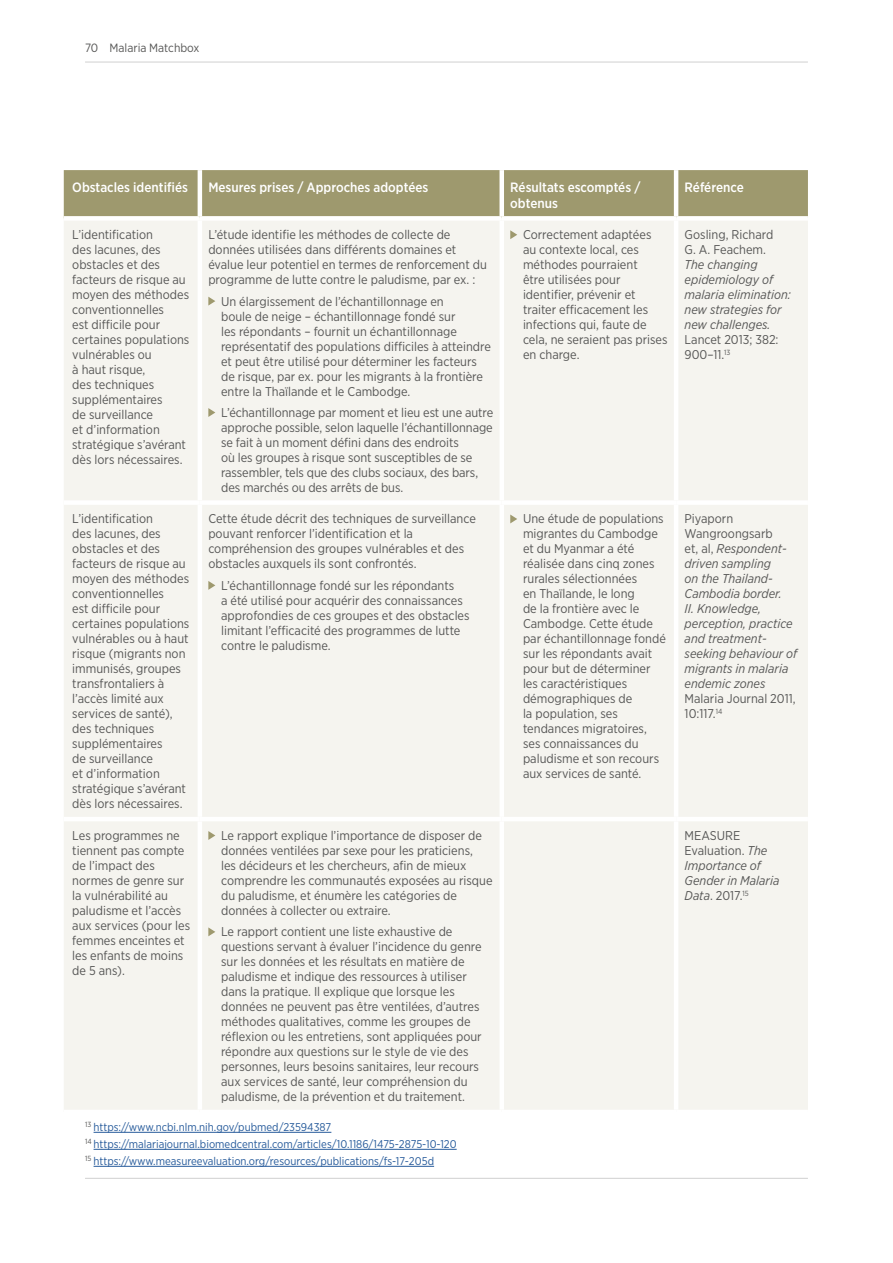
<style>
.page{position:relative;width:893px;height:1263px;background:#fff}
.page>*{position:absolute;margin:0;border:0;box-sizing:border-box;transform-origin:0 0}
.t1{font:500 13.5px/16.2px "Gotham Narrow";color:#fff}
.t2{font:12.75px/15px "Gotham Narrow";color:#575756}
.t3{font:italic 12.75px/15px "Gotham Narrow";color:#575756}
.t4{font:12px "Gotham Narrow";color:#575756}
.t5{font:11.25px/17px "Gotham Narrow";color:#275b9b}
.s1{font-style:normal}
</style>
<div class="page">
<hr style="left:85px;top:1178px;width:723px;height:1px;background:#d0d0d0">
<hr style="left:85px;top:62px;width:723px;height:1px;background:#d0d0d0">
<div style="left:64px;top:170px;width:744px;height:46px;background:#9e996e"></div>
<div style="left:64px;top:221px;width:744px;height:889px;background:#f5f4ef"></div>
<hr style="left:198px;top:221px;width:4px;height:279px;background:#fff">
<div style="left:499px;top:221px;width:5px;height:279px;background:#fff"></div>
<hr style="left:674px;top:221px;width:4px;height:279px;background:#fff">
<hr style="left:198px;top:505px;width:4px;height:312px;background:#fff">
<div style="left:499px;top:505px;width:5px;height:312px;background:#fff"></div>
<hr style="left:674px;top:505px;width:4px;height:312px;background:#fff">
<hr style="left:198px;top:821px;width:4px;height:289px;background:#fff">
<div style="left:499px;top:821px;width:5px;height:289px;background:#fff"></div>
<hr style="left:674px;top:821px;width:4px;height:289px;background:#fff">
<div style="left:64px;top:500px;width:136px;height:5px;background:#fff"></div>
<div style="left:200px;top:500px;width:302px;height:5px;background:#fff"></div>
<div style="left:502px;top:500px;width:174px;height:5px;background:#fff"></div>
<div style="left:676px;top:500px;width:132px;height:5px;background:#fff"></div>
<hr style="left:64px;top:817px;width:136px;height:4px;background:#fff">
<hr style="left:200px;top:817px;width:302px;height:4px;background:#fff">
<hr style="left:502px;top:817px;width:174px;height:4px;background:#fff">
<hr style="left:676px;top:817px;width:132px;height:4px;background:#fff">
<hr style="left:198px;top:170px;width:4px;height:46px;background:#fff">
<div style="left:499px;top:170px;width:5px;height:46px;background:#fff"></div>
<hr style="left:674px;top:170px;width:4px;height:46px;background:#fff">
<svg style="left:208px;top:297px;width:7px;height:9px"></svg>
<svg style="left:208px;top:408px;width:7px;height:9px"></svg>
<svg style="left:510px;top:230px;width:7px;height:9px"></svg>
<svg style="left:208px;top:581px;width:7px;height:9px"></svg>
<svg style="left:510px;top:514px;width:7px;height:9px"></svg>
<svg style="left:208px;top:831px;width:7px;height:9px"></svg>
<svg style="left:208px;top:927px;width:7px;height:9px"></svg>
<hr style="left:94px;top:1132px;width:237px;height:1px;background:#275b9b">
<hr style="left:94px;top:1149px;width:363px;height:1px;background:#275b9b">
<hr style="left:94px;top:1166px;width:340px;height:1px;background:#275b9b">
<p class="t4" style="left:85px;top:40px;width:116px">70 Malaria Matchbox</p>
<p class="t1" style="left:72px;top:178px;width:117px">Obstacles identifiés</p>
<p class="t1" style="left:208px;top:178px;width:222px">Mesures prises / Approches adoptées</p>
<p class="t1" style="left:510px;top:178px;width:132px">Résultats escomptés / obtenus</p>
<p class="t1" style="left:685px;top:178px;width:61px">Référence</p>
<p class="t2" style="left:72px;top:227px;width:119px">L’identification<br>des lacunes, des obstacles et des facteurs de risque au moyen des méthodes conventionnelles<br>est difficile pour certaines populations vulnérables ou<br>à haut risque,<br>des techniques supplémentaires<br>de surveillance<br>et d’information stratégique s’avérant dès lors nécessaires.</p>
<p class="t2" style="left:208px;top:227px;width:280px">L’étude identifie les méthodes de collecte de données utilisées dans différents domaines et évalue leur potentiel en termes de renforcement du programme de lutte contre le paludisme, par ex. :</p>
<p class="t2" style="left:523px;top:227px;width:146px">Correctement adaptées au contexte local, ces méthodes pourraient<br>être utilisées pour identifier, prévenir et traiter efficacement les infections qui, faute de cela, ne seraient pas prises en charge.</p>
<p class="t2" style="left:685px;top:227px;width:90px">Gosling, Richard<br>G. A. Feachem.</p>
<p class="t3" style="left:685px;top:257px;width:108px">The changing epidemiology of malaria elimination: new strategies for new challenges.</p>
<p class="t2" style="left:685px;top:332px;width:95px">Lancet 2013; 382:<br>900–11.<sup>13</sup></p>
<p class="t2" style="left:221px;top:293px;width:271px">Un élargissement de l’échantillonnage en<br>boule de neige – échantillonnage fondé sur<br>les répondants – fournit un échantillonnage représentatif des populations difficiles à atteindre et peut être utilisé pour déterminer les facteurs de risque, par ex. pour les migrants à la frontière entre la Thaïlande et le Cambodge.</p>
<p class="t2" style="left:221px;top:405px;width:274px">L’échantillonnage par moment et lieu est une autre approche possible, selon laquelle l’échantillonnage se fait à un moment défini dans des endroits<br>où les groupes à risque sont susceptibles de se rassembler, tels que des clubs sociaux, des bars, des marchés ou des arrêts de bus.</p>
<p class="t2" style="left:72px;top:511px;width:119px">L’identification<br>des lacunes, des obstacles et des facteurs de risque au moyen des méthodes conventionnelles<br>est difficile pour certaines populations vulnérables ou à haut risque (migrants non immunisés, groupes transfrontaliers à l’accès limité aux services de santé), des techniques supplémentaires<br>de surveillance<br>et d’information stratégique s’avérant dès lors nécessaires.</p>
<p class="t2" style="left:208px;top:511px;width:269px">Cette étude décrit des techniques de surveillance pouvant renforcer l’identification et la compréhension des groupes vulnérables et des obstacles auxquels ils sont confrontés.</p>
<p class="t2" style="left:221px;top:578px;width:250px">L’échantillonnage fondé sur les répondants<br>a été utilisé pour acquérir des connaissances approfondies de ces groupes et des obstacles limitant l’efficacité des programmes de lutte contre le paludisme.</p>
<p class="t2" style="left:72px;top:828px;width:119px">Les programmes ne tiennent pas compte de l’impact des normes de genre sur la vulnérabilité au paludisme et l’accès aux services (pour les femmes enceintes et les enfants de moins de 5 ans).</p>
<p class="t2" style="left:221px;top:828px;width:273px">Le rapport explique l’importance de disposer de données ventilées par sexe pour les praticiens,<br>les décideurs et les chercheurs, afin de mieux comprendre les communautés exposées au risque du paludisme, et énumère les catégories de données à collecter ou extraire.</p>
<p class="t2" style="left:221px;top:924px;width:262px">Le rapport contient une liste exhaustive de questions servant à évaluer l’incidence du genre sur les données et les résultats en matière de paludisme et indique des ressources à utiliser dans la pratique. Il explique que lorsque les données ne peuvent pas être ventilées, d’autres méthodes qualitatives, comme les groupes de réflexion ou les entretiens, sont appliquées pour répondre aux questions sur le style de vie des personnes, leurs besoins sanitaires, leur recours aux services de santé, leur compréhension du paludisme, de la prévention et du traitement.</p>
<p class="t5" style="left:85px;top:1118px;width:373px"><sup>13</sup> https://www.ncbi.nlm.nih.gov/pubmed/23594387<br><sup>14</sup> https://malariajournal.biomedcentral.com/articles/10.1186/1475-2875-10-120<br><sup>15</sup> https://www.measureevaluation.org/resources/publications/fs-17-205d</p>
<p class="t2" style="left:523px;top:511px;width:144px">Une étude de populations migrantes du Cambodge et du Myanmar a été réalisée dans cinq zones rurales sélectionnées<br>en Thaïlande, le long<br>de la frontière avec le<br>Cambodge. Cette étude par échantillonnage fondé sur les répondants avait pour but de déterminer les caractéristiques démographiques de<br>la population, ses tendances migratoires, ses connaissances du paludisme et son recours aux services de santé.</p>
<p class="t3" style="left:685px;top:511px;width:114px"><span class="s1">Piyaporn<br>Wangroongsarb<br>et, al,</span> Respondent&shy;driven sampling<br>on the Thailand-<br>Cambodia border.<br>II. Knowledge, perception, practice and treatment&shy;seeking behaviour of migrants in malaria endemic zones</p>
<p class="t2" style="left:685px;top:691px;width:112px">Malaria Journal 2011,<br>10:117.<sup>14</sup></p>
<p class="t3" style="left:685px;top:828px;width:96px"><span class="s1">MEASURE<br>Evaluation.</span> The<br>Importance of<br>Gender in Malaria<br>Data<span class="s1">. 2017.</span><sup>15</sup></p>
</div>
